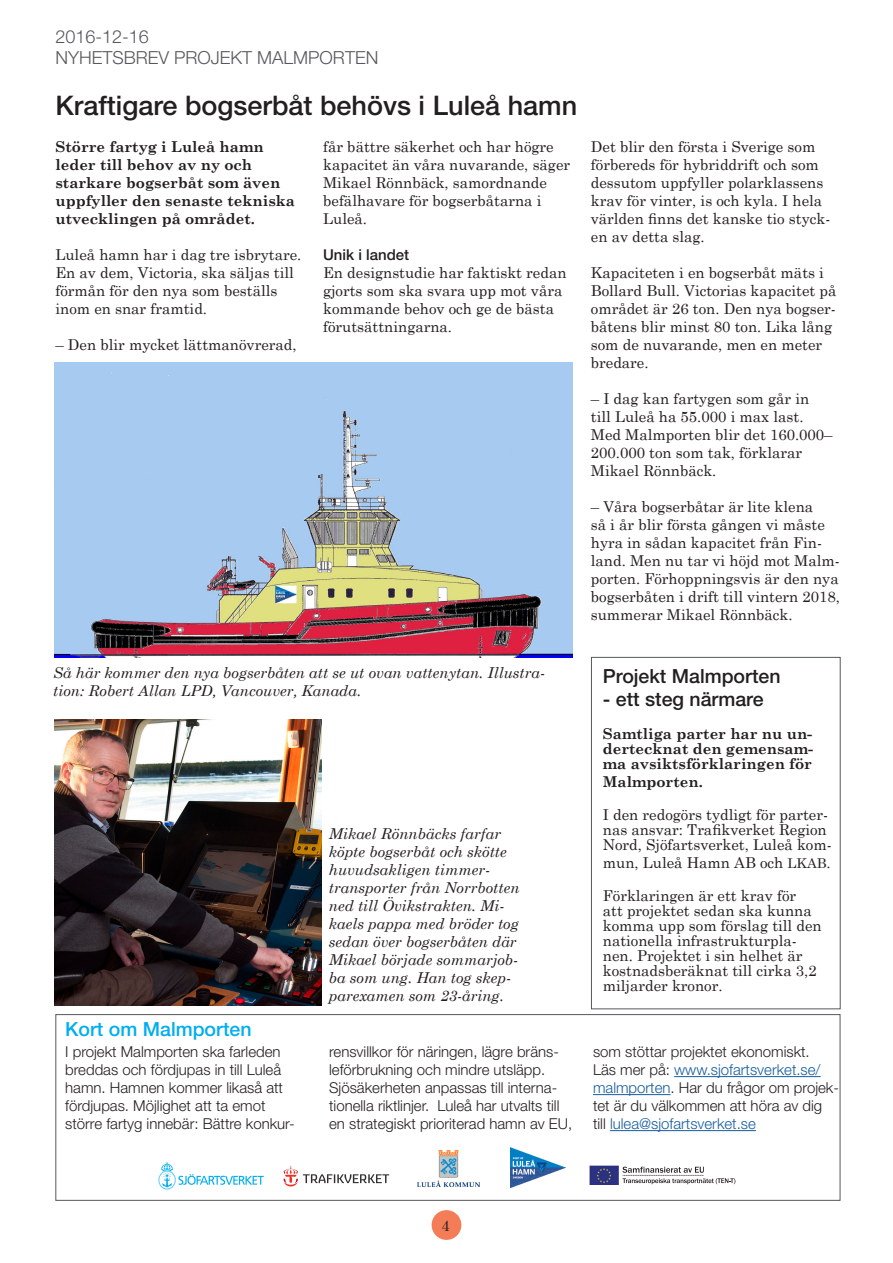
<style>
.page{position:relative;width:893px;height:1263px;background:#fff}
.page>*{position:absolute;margin:0;border:0;box-sizing:border-box;transform-origin:0 0}
.t1{font:500 27px "Helvetica Neue LT Std";color:#231f20}
.t2{font:500 19.5px "Helvetica Neue LT Std";color:#231f20}
.t3{font:500 19.5px "Helvetica Neue LT Std";color:#00aeef}
.t4{font:300 18px "Helvetica Neue LT Std";color:#57585a}
.t5{font:15px/18px "Century Schoolbook";color:#231f20}
.t6{font:300 15px/18px "Helvetica Neue LT Std";color:#231f20}
.t7{font:italic 15px/18px "Century Schoolbook";color:#231f20}
.t8{font:700 15px/18px "Century Schoolbook";color:#231f20}
.t9{font:500 15px "Helvetica Neue LT Std";color:#231f20}
.s1{font-size:13.5px}
.s2{color:#175d9e}
</style>
<div class="page">
<img style="left:54px;top:719px;width:268px;height:286px">
<img style="left:54px;top:362px;width:519px;height:296px">
<div style="left:55px;top:1014px;width:785px;height:187px;background:#fff;border:1px solid #57585a"></div>
<hr style="left:674px;top:1076px;width:147px;height:1px;background:#175d9e">
<hr style="left:593px;top:1094px;width:78px;height:1px;background:#175d9e">
<hr style="left:610px;top:1130px;width:146px;height:1px;background:#175d9e">
<div style="left:432px;top:1210px;width:29px;height:30px;background:#f47c56;border-radius:50%"></div>
<svg style="left:158px;top:1162px;width:106px;height:27px"></svg>
<svg style="left:284px;top:1166px;width:105px;height:20px"></svg>
<img style="left:590px;top:1166px;width:28px;height:18px">
<div style="left:588px;top:1164px;width:150px;height:22px;border:1px solid #fff"></div>
<svg style="left:622px;top:1166px;width:113px;height:18px"></svg>
<img style="left:417px;top:1150px;width:62px;height:36px">
<img style="left:510px;top:1148px;width:55px;height:39px">
<div style="left:591px;top:657px;width:250px;height:352px;border:1px solid #57585a"></div>
<p class="t4" style="left:55px;top:25px;width:95px">2016-12-16</p>
<p class="t4" style="left:55px;top:47px;width:324px">NYHETSBREV PROJEKT MALMPORTEN</p>
<p class="t1" style="left:55px;top:89px;width:523px">Kraftigare bogserbåt behövs i Luleå hamn</p>
<p class="t8" style="left:55px;top:136px;width:241px">Större fartyg i Luleå hamn leder till behov av ny och starkare bogserbåt som även uppfyller den senaste tekniska utvecklingen på området.</p>
<p class="t5" style="left:55px;top:244px;width:247px">Luleå hamn har i dag tre isbrytare.<br>En av dem, Victoria, ska säljas till förmån för den nya som beställs inom en snar framtid.</p>
<p class="t5" style="left:55px;top:334px;width:243px">– Den blir mycket lättmanövrerad,</p>
<p class="t5" style="left:323px;top:136px;width:248px">får bättre säkerhet och har högre kapacitet än våra nuvarande, säger<br>Mikael Rönnbäck, samordnande befälhavare för bogserbåtarna i<br>Luleå.</p>
<p class="t9" style="left:323px;top:245px;width:88px">Unik i landet</p>
<p class="t5" style="left:323px;top:262px;width:245px">En designstudie har faktiskt redan gjorts som ska svara upp mot våra kommande behov och ge de bästa förutsättningarna.</p>
<p class="t5" style="left:591px;top:136px;width:241px">Det blir den första i Sverige som förbereds för hybriddrift och som dessutom uppfyller polarklassens krav för vinter, is och kyla. I hela världen finns det kanske tio styck&shy;en av detta slag.</p>
<p class="t5" style="left:591px;top:262px;width:247px">Kapaciteten i en bogserbåt mäts i<br>Bollard Bull. Victorias kapacitet på området är 26 ton. Den nya bogser&shy;båtens blir minst 80 ton. Lika lång som de nuvarande, men en meter bredare.</p>
<p class="t5" style="left:591px;top:388px;width:243px">– I dag kan fartygen som går in till Luleå ha 55.000 i max last.<br>Med Malmporten blir det 160.000–<br>200.000 ton som tak, förklarar<br>Mikael Rönnbäck.</p>
<p class="t5" style="left:591px;top:496px;width:251px">– Våra bogserbåtar är lite klena<br>så i år blir första gången vi måste hyra in sådan kapacitet från Fin&shy;land. Men nu tar vi höjd mot Malm&shy;porten. Förhoppningsvis är den nya bogserbåten i drift till vintern 2018, summerar Mikael Rönnbäck.</p>
<p class="t7" style="left:53px;top:663px;width:493px">Så här kommer den nya bogserbåten att se ut ovan vattenytan. Illustra&shy;tion: Robert Allan LPD, Vancouver, Kanada.</p>
<p class="t3" style="left:65px;top:1017px;width:188px">Kort om Malmporten</p>
<p class="t7" style="left:329px;top:824px;width:192px">Mikael Rönnbäcks farfar köpte bogserbåt och skötte huvudsakligen timmer&shy;transporter från Norrbotten ned till Övikstrakten. Mi&shy;kaels pappa med bröder tog sedan över bogserbåten där<br>Mikael började sommarjob&shy;ba som ung. Han tog skep&shy;parexamen som 23-åring.</p>
<p class="t2" style="left:603px;top:664px;width:179px">Projekt Malmporten</p>
<p class="t2" style="left:603px;top:687px;width:162px">- ett steg närmare</p>
<p class="t8" style="left:603px;top:725px;width:212px;line-height:15px;text-align:justify">Samtliga parter har nu un&shy;dertecknat den gemensam&shy;ma avsiktsförklaringen för</p>
<p class="t8" style="left:603px;top:772px;width:102px">Malmporten.</p>
<p class="t5" style="left:603px;top:806px;width:230px;line-height:15px">I den redogörs tydligt för parter&shy;nas ansvar: Trafikverket Region<br>Nord, Sjöfartsverket, Luleå kom-</p>
<p class="t5" style="left:603px;top:852px;width:229px">mun, Luleå Hamn AB och <span class="s1">LKAB</span>.</p>
<p class="t5" style="left:603px;top:887px;width:220px;line-height:15px">Förklaringen är ett krav för<br>att projektet sedan ska kunna komma upp som förslag till den nationella infrastrukturpla&shy;nen. Projektet i sin helhet är kostnadsberäknat till cirka 3,2 miljarder kronor.</p>
<p class="t6" style="left:65px;top:1042px;width:231px">I projekt Malmporten ska farleden breddas och fördjupas in till Luleå hamn. Hamnen kommer likaså att fördjupas. Möjlighet att ta emot större fartyg innebär: Bättre konkur-</p>
<p class="t6" style="left:329px;top:1042px;width:245px">rensvillkor för näringen, lägre bräns&shy;leförbrukning och mindre utsläpp.<br>Sjösäkerheten anpassas till interna&shy;tionella riktlinjer. Luleå har utvalts till en strategiskt prioriterad hamn av EU,</p>
<p class="t6" style="left:593px;top:1042px;width:247px">som stöttar projektet ekonomiskt.<br>Läs mer på: <span class="s2">www.sjofartsverket.se/ malmporten</span>. Har du frågor om projek&shy;tet är du välkommen att höra av dig<br>till <span class="s2">lulea@sjofartsverket.se</span></p>
<p class="t5" style="left:442px;top:1215px;width:10px">4</p>
</div>
